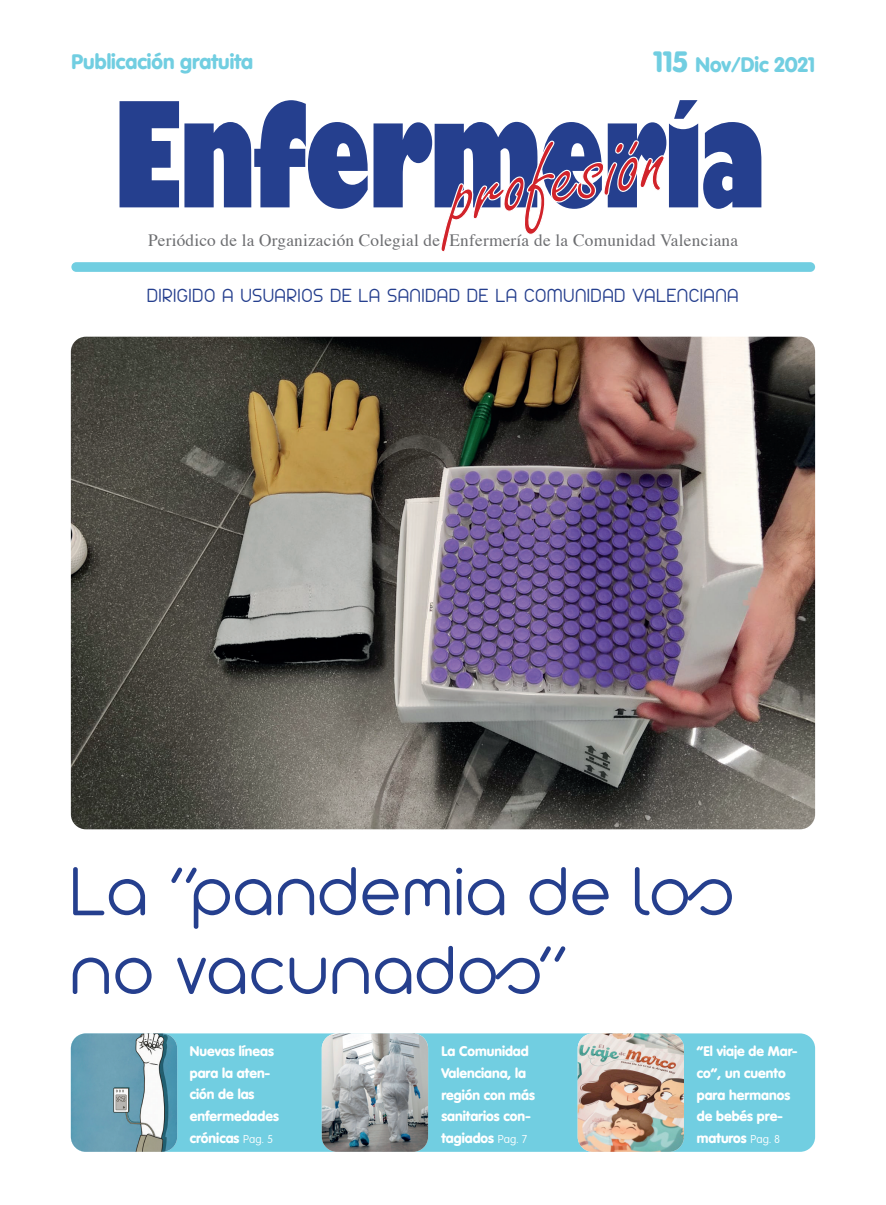
<style>
.page{position:relative;width:886px;height:1205px;background:#fff}
.page>*{position:absolute;margin:0;border:0;box-sizing:border-box;transform-origin:0 0}
.t1{font:300 75px "Arista 2.0 Alternate";letter-spacing:.04em;color:#253f8e}
.t2{font:300 20.75px "Arista 2.0";letter-spacing:.05em;color:#253f8e}
.t3{font:900 20.75px "VAG Rounded";color:#71cee1}
.t4{font:17.25px "Times";letter-spacing:.01em;color:#6c6d70}
.t5{font:900 13.75px/21.6px "VAG Rounded";color:#fff}
.s1{font-size:29px}
.s2{font-weight:100;font-size:11.25px}
</style>
<div class="page">
<div style="left:71px;top:1033px;width:744px;height:119px;background:#71cee1;border-radius:15px"></div>
<img style="left:71px;top:1033px;width:106px;height:119px">
<img style="left:322px;top:1033px;width:106px;height:119px">
<img style="left:578px;top:1033px;width:106px;height:119px">
<svg style="left:120px;top:100px;width:641px;height:109px;fill:#253f8e"></svg>
<svg style="left:440px;top:140px;width:225px;height:112px"></svg>
<div style="left:71px;top:262px;width:744px;height:10px;background:#71cee1;border-radius:5px"></div>
<img style="left:71px;top:337px;width:744px;height:492px">
<p class="t3" style="left:71px;top:49px;width:183px">Publicación gratuita</p>
<p class="t3" style="left:654px;top:52px;width:163px"><span class="s1">115</span> Nov/Dic 2021</p>
<p class="t4" style="left:148px;top:224px;width:591px">Periódico de la Organización Colegial de Enfermería de la Comunidad Valenciana</p>
<p class="t2" style="left:147px;top:280px;width:593px">DIRIGIDO A USUARIOS DE LA SANIDAD DE LA COMUNIDAD VALENCIANA</p>
<p class="t1" style="left:71px;top:848px;width:665px">La “pandemia de los</p>
<p class="t1" style="left:71px;top:927px;width:497px">no vacunados”</p>
<p class="t5" style="left:190px;top:1041px;width:91px">Nuevas líneas para la aten&shy;ción de las enfermedades crónicas <span class="s2">Pag. 5</span></p>
<p class="t5" style="left:441px;top:1041px;width:95px">La Comunidad<br>Valenciana, la región con más sanitarios con&shy;tagiados <span class="s2">Pag. 7</span></p>
<p class="t5" style="left:697px;top:1041px;width:102px">“El viaje de Mar&shy;co”, un cuento para hermanos de bebés pre&shy;maturos <span class="s2">Pag. 8</span></p>
</div>
